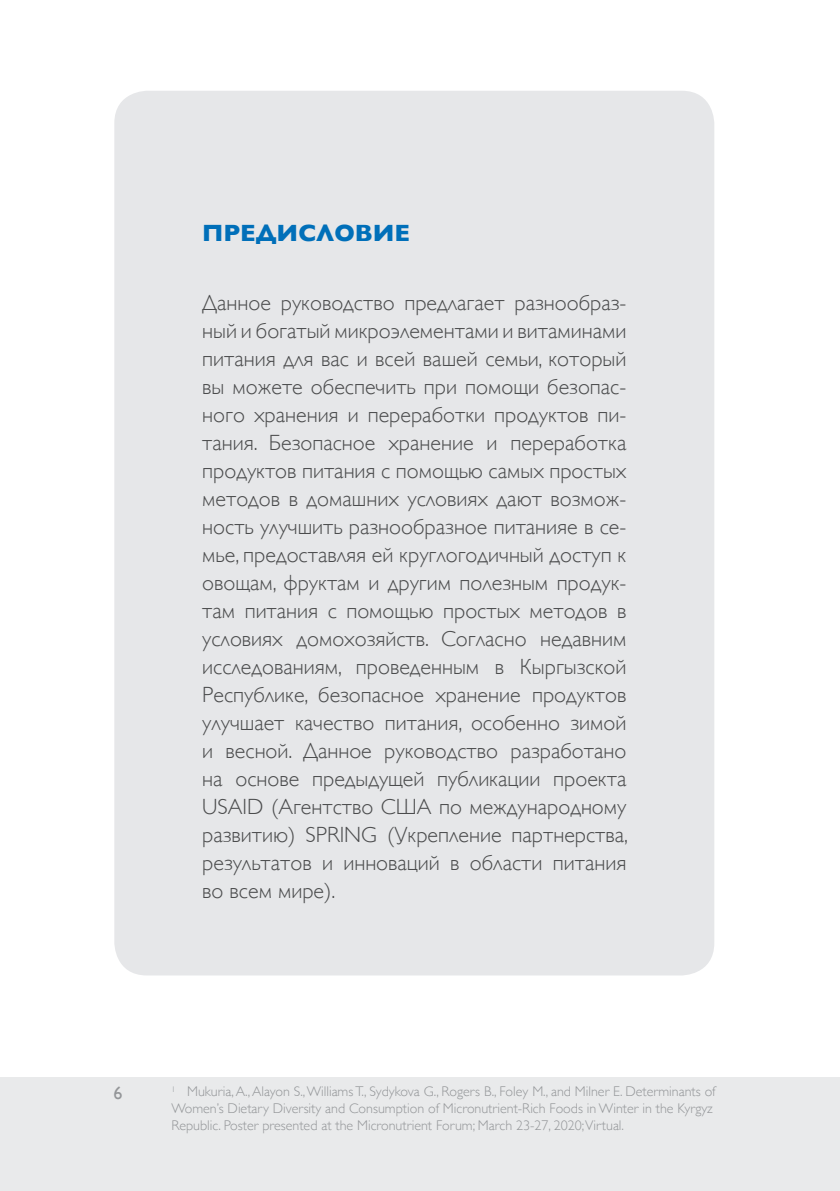
<style>
.page{position:relative;width:840px;height:1191px;background:#fff}
.page>*{position:absolute;margin:0;border:0;box-sizing:border-box;transform-origin:0 0}
.t1{font:700 24px "Gill Sans";color:#006fb9}
.t2{font:300 22px/28px "Gill Sans";color:#4b4c4d;text-align:justify}
.t3{font:18px "Gill Sans";color:#939598}
.t4{font:300 14px/16.8px "Gill Sans";color:#939598}
</style>
<div class="page">
<hr style="left:839px;top:1077px;width:1px;height:114px;background:#e9eaeb">
<div style="left:0;top:1077px;width:839px;height:114px;background:#e9eaeb"></div>
<div style="left:114px;top:91px;width:600px;height:884px;background:#e6e7e9;border-radius:33px"></div>
<h2 class="t1" style="left:202px;top:213px;width:209px">ПРЕДИСЛОВИЕ</h2>
<p class="t2" style="left:202px;top:287px;width:427px">Данное руководство предлагает разнообраз&shy;ный и богатый микроэлементами и витаминами питания для вас и всей вашей семьи, который вы можете обеспечить при помощи безопас&shy;ного хранения и переработки продуктов пи&shy;тания. Безопасное хранение и переработка продуктов питания с помощью самых простых методов в домашних условиях дают возмож&shy;ность улучшить разнообразное питанияе в се&shy;мье, предоставляя ей круглогодичный доступ к овощам, фруктам и другим полезным продук&shy;там питания с помощью простых методов в условиях домохозяйств. Согласно недавним исследованиям, проведенным в Кыргызской Республике, безопасное хранение продуктов улучшает качество питания, особенно зимой и весной. Данное руководство разработано на основе предыдущей публикации проекта USAID (Агентство США по международному развитию) SPRING (Укрепление партнерства, результатов и инноваций в области питания во всем мире).</p>
<p class="t3" style="left:113px;top:1082px;width:10px">6</p>
<p class="t4" style="left:171px;top:1082px;width:545px"><sup>1</sup> Mukuria, A., Alayon S., Williams T., Sydykova G., Rogers B., Foley M., and Milner E. Determinants of<br>Women’s Dietary Diversity and Consumption of Micronutrient-Rich Foods in Winter in the Kyrgyz<br>Republic. Poster presented at the Micronutrient Forum; March 23-27, 2020;Virtual.</p>
</div>
